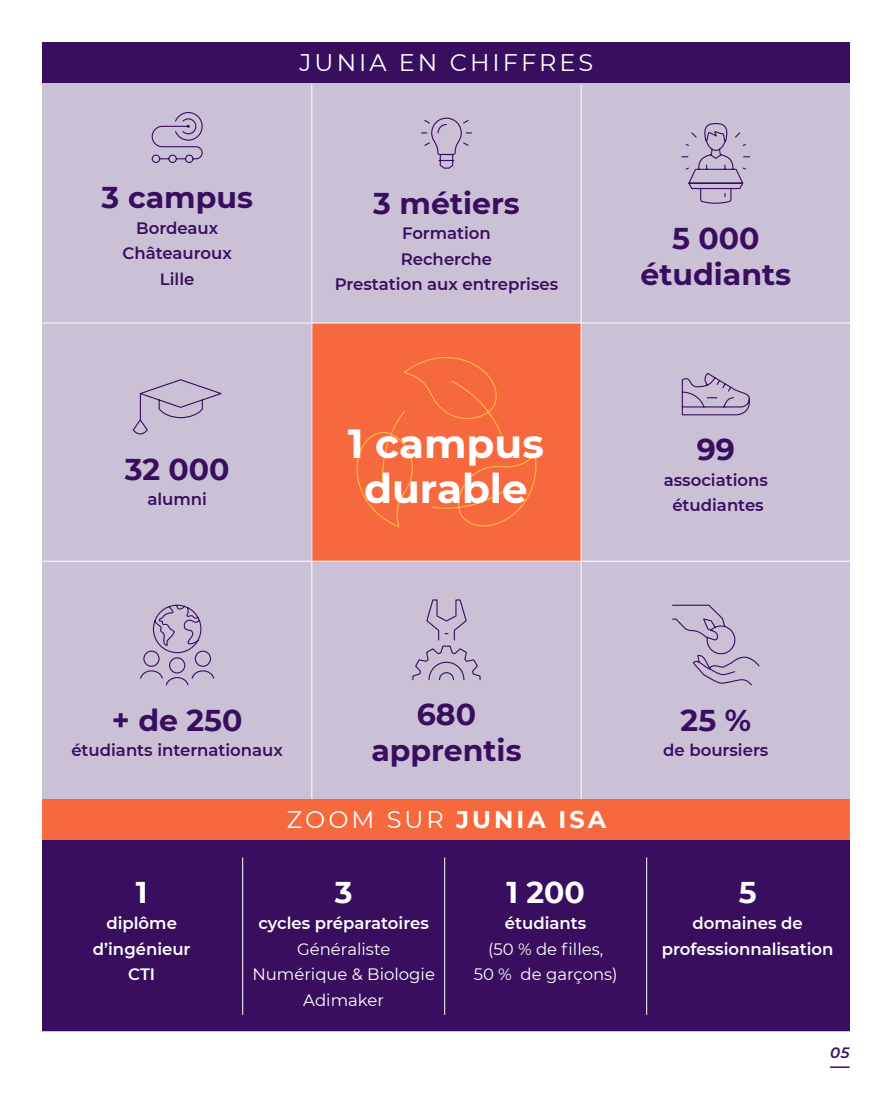
<style>
.page{position:relative;width:893px;height:1106px;background:#fff}
.page>*{position:absolute;margin:0;border:0;box-sizing:border-box;transform-origin:0 0}
.t1{font:700 40.5px/45px "Montserrat";color:#fff;text-align:center}
.t2{font:700 30px/36px "Montserrat";color:#3a0e5f;text-align:center}
.t3{font:700 30px "Montserrat";color:#fff}
.t4{font:24px "Montserrat";letter-spacing:.125em;color:#fff}
.t5{font:700 24px "Montserrat";letter-spacing:.125em;color:#fff}
.t6{font:600 16.5px/25.5px "Montserrat";color:#3a0e5f;text-align:center}
.t7{font:600 16.5px/25.5px "Montserrat";color:#fff;text-align:center}
.t8{font:16.5px/25.5px "Montserrat";color:#fff;text-align:center}
.t9{font:italic 600 15px "Montserrat";color:#3a0e5f}
.s1{font-weight:400}
</style>
<div class="page">
<div style="left:43px;top:58px;width:807px;height:973px;background:#cac1d7"></div>
<div style="left:43px;top:805px;width:807px;height:226px;background:#3a0e5f"></div>
<div style="left:43px;top:43px;width:807px;height:40px;background:#3a0e5f"></div>
<div style="left:312px;top:323px;width:269px;height:238px;background:#f6683e"></div>
<hr style="left:311px;top:85px;width:1px;height:238px;background:#fff">
<hr style="left:581px;top:85px;width:1px;height:238px;background:#fff">
<hr style="left:43px;top:323px;width:269px;height:1px;background:#fff">
<hr style="left:312px;top:323px;width:269px;height:1px;background:#fff">
<hr style="left:311px;top:323px;width:1px;height:238px;background:#fff">
<hr style="left:581px;top:323px;width:269px;height:1px;background:#fff">
<hr style="left:581px;top:323px;width:1px;height:238px;background:#fff">
<hr style="left:43px;top:561px;width:269px;height:1px;background:#fff">
<hr style="left:312px;top:561px;width:269px;height:1px;background:#fff">
<hr style="left:311px;top:561px;width:1px;height:238px;background:#fff">
<hr style="left:581px;top:561px;width:269px;height:1px;background:#fff">
<hr style="left:581px;top:561px;width:1px;height:238px;background:#fff">
<svg style="left:151px;top:112px;width:52px;height:51px"></svg>
<svg style="left:421px;top:117px;width:51px;height:52px"></svg>
<svg style="left:681px;top:123px;width:70px;height:81px"></svg>
<svg style="left:132px;top:379px;width:90px;height:56px"></svg>
<svg style="left:356px;top:357px;width:181px;height:171px"></svg>
<svg style="left:681px;top:373px;width:69px;height:43px"></svg>
<svg style="left:140px;top:604px;width:75px;height:82px"></svg>
<svg style="left:412px;top:599px;width:69px;height:82px"></svg>
<svg style="left:672px;top:604px;width:88px;height:82px"></svg>
<hr style="left:242px;top:857px;width:1px;height:157px;background:#fff">
<hr style="left:444px;top:857px;width:1px;height:157px;background:#fff">
<hr style="left:646px;top:857px;width:1px;height:157px;background:#fff">
<svg style="left:830px;top:1066px;width:19px;height:1px"></svg>
<div style="left:43px;top:799px;width:807px;height:40px;background:#f6683e"></div>
<h2 class="t2" style="left:101px;top:178px;width:153px">3 campus</h2>
<p class="t6" style="left:122px;top:214px;width:111px">Bordeaux<br>Châteauroux<br>Lille</p>
<h3 class="t4" style="left:300px;top:46px;width:295px">JUNIA EN CHIFFRES</h3>
<h2 class="t2" style="left:373px;top:183px;width:148px">3 métiers</h2>
<p class="t6" style="left:335px;top:220px;width:225px">Formation<br>Recherche<br>Prestation aux entreprises</p>
<h2 class="t2" style="left:640px;top:219px;width:152px">5 000 étudiants</h2>
<h2 class="t2" style="left:125px;top:449px;width:106px">32 000</h2>
<p class="t6" style="left:147px;top:485px;width:61px">alumni</p>
<h1 class="t1" style="left:348px;top:419px;width:198px">1 campus durable</h1>
<h2 class="t2" style="left:697px;top:430px;width:40px">99</h2>
<p class="t6" style="left:664px;top:466px;width:106px">associations étudiantes</p>
<h2 class="t2" style="left:112px;top:700px;width:132px">+ de 250</h2>
<p class="t6" style="left:71px;top:736px;width:213px">étudiants internationaux</p>
<h2 class="t2" style="left:371px;top:695px;width:152px">680 apprentis</h2>
<h2 class="t2" style="left:681px;top:700px;width:72px">25 %</h2>
<p class="t6" style="left:663px;top:736px;width:107px">de boursiers</p>
<h2 class="t3" style="left:136px;top:871px;width:13px">1</h2>
<p class="t7" style="left:93px;top:909px;width:99px">diplôme d’ingénieur<br>CTI</p>
<h3 class="t5" style="left:287px;top:801px;width:321px"><span class="s1">ZOOM SUR</span> JUNIA ISA</h3>
<h2 class="t3" style="left:335px;top:871px;width:19px">3</h2>
<p class="t7" style="left:258px;top:909px;width:172px">cycles préparatoires</p>
<p class="t8" style="left:252px;top:935px;width:184px">Généraliste<br>Numérique &amp; Biologie<br>Adimaker</p>
<h2 class="t3" style="left:506px;top:871px;width:80px">1 200</h2>
<p class="t7" style="left:505px;top:909px;width:83px">étudiants</p>
<p class="t8" style="left:474px;top:935px;width:145px">(50 % de filles,<br>50 % de garçons)</p>
<h2 class="t3" style="left:739px;top:871px;width:19px">5</h2>
<p class="t7" style="left:662px;top:909px;width:173px">domaines de professionnalisation</p>
<p class="t9" style="left:830px;top:1042px;width:21px">05</p>
</div>
